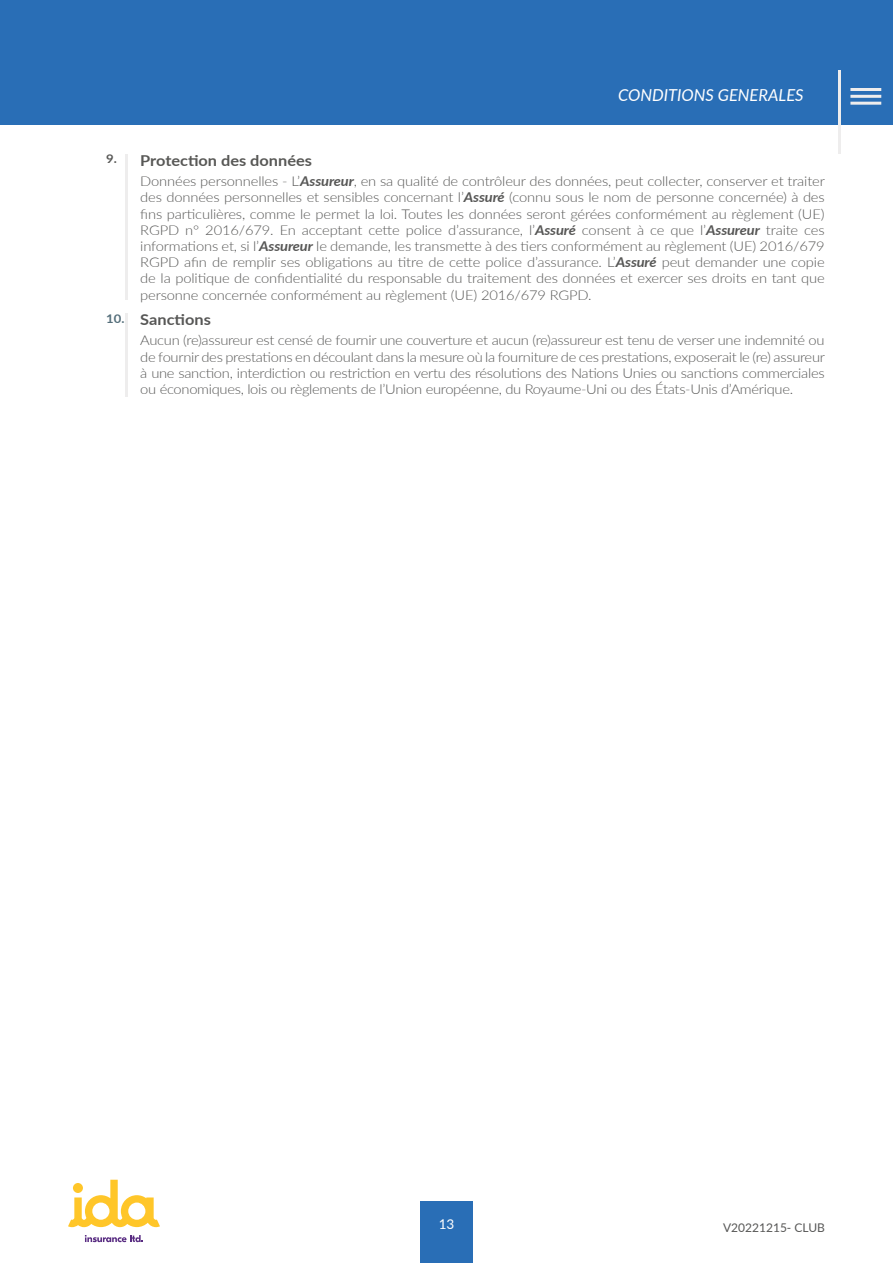
<style>
.page{position:relative;width:893px;height:1263px;background:#fff}
.page>*{position:absolute;margin:0;border:0;box-sizing:border-box;transform-origin:0 0}
.t1{font:italic 16.5px "Lato";color:#fff}
.t2{font:700 15px "Lato";color:#585856;scale:1.09 1}
.t3{font:700 15px "Lato";color:#575756;scale:1.09 1}
.t4{font:300 13.5px/16.2px "Lato";letter-spacing:-.02em;color:#575756;text-align:justify;scale:1.09 1}
.t5{font:13.5px "Lato";color:#fff}
.t6{font:12px "Lato";color:#575756}
.t7{font:700 12px "Lato";color:#546e7a;scale:1.09 1}
.t8{font:700 12px "Lato";color:#585856;scale:1.09 1}
.s1{font-weight:700;font-style:italic}
</style>
<div class="page">
<div style="left:420px;top:1201px;width:52px;height:62px;background:#296eb6"></div>
<svg style="left:68px;top:1180px;width:92px;height:47px"></svg>
<svg style="left:85px;top:1235px;width:58px;height:7px"></svg>
<div style="left:0;top:0;width:893px;height:124px;background:#296eb6"></div>
<hr style="left:125px;top:154px;width:3px;height:146px;background:#eeeded">
<hr style="left:125px;top:313px;width:3px;height:83px;background:#eeeded">
<hr style="left:838px;top:71px;width:3px;height:83px;background:#eeeded">
<hr style="left:850px;top:88px;width:31px;height:3px;background:#eeeded">
<hr style="left:850px;top:95px;width:31px;height:3px;background:#eeeded">
<hr style="left:850px;top:102px;width:31px;height:3px;background:#eeeded">
<p class="t1" style="left:618px;top:83px;width:187px">CONDITIONS GENERALES</p>
<p class="t8" style="left:106px;top:150px;width:11px">9.</p>
<p class="t7" style="left:106px;top:309px;width:18px">10.</p>
<p class="t2" style="left:140px;top:149px;width:159px">Protection des données</p>
<p class="t4" style="left:140px;top:173px;width:630px">Données personnelles - L’<span class="s1">Assureur</span>, en sa qualité de contrôleur des données, peut collecter, conserver et traiter des données personnelles et sensibles concernant l’<span class="s1">Assuré</span> (connu sous le nom de personne concernée) à des fins particulières, comme le permet la loi. Toutes les données seront gérées conformément au règlement (UE)<br>RGPD n° 2016/679. En acceptant cette police d’assurance, l’<span class="s1">Assuré</span> consent à ce que l’<span class="s1">Assureur</span> traite ces informations et, si l’<span class="s1">Assureur</span> le demande, les transmette à des tiers conformément au règlement (UE) 2016/679<br>RGPD afin de remplir ses obligations au titre de cette police d’assurance. L’<span class="s1">Assuré</span> peut demander une copie de la politique de confidentialité du responsable du traitement des données et exercer ses droits en tant que personne concernée conformément au règlement (UE) 2016/679 RGPD.</p>
<p class="t3" style="left:140px;top:308px;width:66px">Sanctions</p>
<p class="t4" style="left:140px;top:332px;width:630px">Aucun (re)assureur est censé de fournir une couverture et aucun (re)assureur est tenu de verser une indemnité ou de fournir des prestations en découlant dans la mesure où la fourniture de ces prestations, exposerait le (re) assureur à une sanction, interdiction ou restriction en vertu des résolutions des Nations Unies ou sanctions commerciales ou économiques, lois ou règlements de l’Union européenne, du Royaume-Uni ou des États-Unis d’Amérique.</p>
<p class="t5" style="left:439px;top:1214px;width:17px">13</p>
<p class="t6" style="left:723px;top:1219px;width:103px">V20221215- CLUB</p>
</div>
